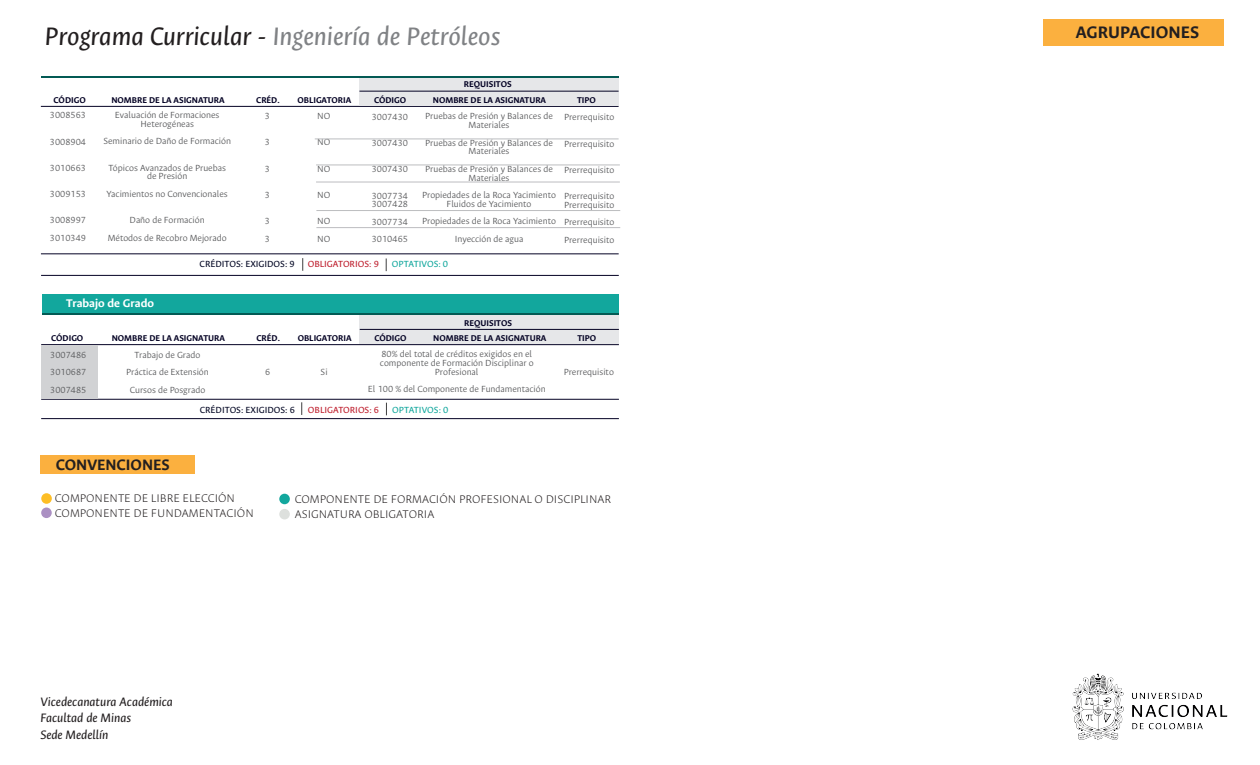
<style>
.page{position:relative;width:1260px;height:765px;background:#fff}
.page>*{position:absolute;margin:0;border:0;box-sizing:border-box;transform-origin:0 0}
.t1{font:italic 28.5px "Ancizar Sans";color:#808285}
.t2{font:700 18.75px "Ancizar Sans";color:#231f20}
.t3{font:700 17px "Ancizar Sans";color:#231f20}
.t4{font:italic 13.75px/16.5px "Ancizar Sans";color:#231f20}
.t5{font:100 12.5px/15px "Ancizar Sans";color:#231f20}
.t6{font:700 12.5px "Ancizar Sans";color:#fff}
.t7{font:300 10px/17.5px "Ancizar Sans";color:#57585a;text-align:center}
.t8{font:10px "Ancizar Sans";color:#020623}
.t9{font:10px "Ancizar Sans";color:#be1d2c}
.t10{font:10px "Ancizar Sans";color:#12a79d}
.t11{font:700 9.5px "Ancizar Sans";color:#040224}
.s1{color:#231f20}
</style>
<div class="page">
<img style="left:1072px;top:673px;width:156px;height:67px">
<div style="left:1043px;top:19px;width:181px;height:26px;background:#fbb03f"></div>
<hr style="left:41px;top:106px;width:578px;height:1px;background:#040224">
<div style="left:359px;top:77px;width:260px;height:29px;background:#e6e7e9"></div>
<hr style="left:359px;top:91px;width:260px;height:1px;background:#040224">
<hr style="left:316px;top:165px;width:304px;height:1px;background:#bcbdc0">
<hr style="left:315px;top:139px;width:304px;height:1px;background:#bcbdc0">
<hr style="left:316px;top:182px;width:304px;height:1px;background:#bcbdc0">
<hr style="left:316px;top:210px;width:304px;height:1px;background:#bcbdc0">
<hr style="left:316px;top:227px;width:304px;height:1px;background:#bcbdc0">
<hr style="left:41px;top:76px;width:578px;height:1px;background:#035a54">
<hr style="left:41px;top:254px;width:578px;height:1px;background:#040224">
<svg style="left:302px;top:258px;width:1px;height:13px"></svg>
<svg style="left:386px;top:258px;width:1px;height:13px"></svg>
<hr style="left:41px;top:275px;width:578px;height:1px;background:#040224">
<div style="left:41px;top:455px;width:154px;height:18px;background:#fbb03f"></div>
<div style="left:279px;top:494px;width:11px;height:10px;background:#12a79d;border-radius:50%"></div>
<div style="left:279px;top:509px;width:11px;height:10px;background:#dde0dd;border-radius:50%"></div>
<hr style="left:41px;top:344px;width:578px;height:1px;background:#040224">
<hr style="left:41px;top:399px;width:578px;height:1px;background:#040224">
<hr style="left:41px;top:418px;width:578px;height:1px;background:#040224">
<div style="left:360px;top:315px;width:259px;height:29px;background:#e6e7e9"></div>
<div style="left:41px;top:346px;width:57px;height:53px;background:#d1d2d4"></div>
<hr style="left:360px;top:329px;width:259px;height:1px;background:#040224">
<svg style="left:301px;top:402px;width:1px;height:13px"></svg>
<svg style="left:386px;top:403px;width:1px;height:12px"></svg>
<div style="left:42px;top:296px;width:577px;height:18px;background:#035a54"></div>
<div style="left:42px;top:294px;width:577px;height:19px;background:#12a79d"></div>
<div style="left:41px;top:493px;width:11px;height:11px;background:#fdbe26;border-radius:50%"></div>
<div style="left:41px;top:508px;width:11px;height:10px;background:#ab90c3;border-radius:50%"></div>
<h1 class="t1" style="left:45px;top:20px;width:457px"><span class="s1">Programa Curricular -</span> Ingeniería de Petróleos</h1>
<p class="t11" style="left:54px;top:95px;width:34px">CÓDIGO</p>
<p class="t11" style="left:111px;top:95px;width:115px">NOMBRE DE LA ASIGNATURA</p>
<p class="t11" style="left:256px;top:95px;width:25px">CRÉD.</p>
<p class="t7" style="left:50px;top:107px;width:38px">3008563</p>
<p class="t7" style="left:50px;top:133px;width:38px">3008904</p>
<p class="t7" style="left:50px;top:159px;width:38px">3010663</p>
<p class="t7" style="left:50px;top:185px;width:38px">3009153</p>
<p class="t7" style="left:50px;top:212px;width:38px;text-align:left">3008997<br>3010349</p>
<p class="t7" style="left:115px;top:111px;width:106px;line-height:8.8px">Evaluación de Formaciones<br>Heterogéneas</p>
<p class="t7" style="left:103px;top:132px;width:129px">Seminario de Daño de Formación</p>
<p class="t7" style="left:108px;top:163px;width:119px;line-height:8.8px">Tópicos Avanzados de Pruebas de Presión</p>
<p class="t7" style="left:107px;top:185px;width:123px">Yacimientos no Convencionales</p>
<p class="t7" style="left:108px;top:211px;width:120px">Daño de Formación<br>Métodos de Recobro Mejorado</p>
<p class="t7" style="left:265px;top:107px;width:7px">3</p>
<p class="t7" style="left:265px;top:134px;width:7px">3</p>
<p class="t7" style="left:265px;top:160px;width:7px">3</p>
<p class="t7" style="left:265px;top:186px;width:7px">3</p>
<p class="t7" style="left:265px;top:212px;width:7px;text-align:left">3<br>3</p>
<p class="t11" style="left:464px;top:79px;width:49px">REQUISITOS</p>
<p class="t11" style="left:374px;top:94px;width:34px">CÓDIGO</p>
<p class="t11" style="left:297px;top:94px;width:55px">OBLIGATORIA</p>
<p class="t11" style="left:433px;top:94px;width:115px">NOMBRE DE LA ASIGNATURA</p>
<p class="t11" style="left:577px;top:94px;width:20px">TIPO</p>
<p class="t7" style="left:317px;top:107px;width:15px">NO</p>
<p class="t7" style="left:317px;top:134px;width:15px">NO</p>
<p class="t7" style="left:317px;top:160px;width:15px">NO</p>
<p class="t7" style="left:317px;top:186px;width:15px">NO</p>
<p class="t7" style="left:317px;top:212px;width:15px;text-align:left">NO<br>NO</p>
<p class="t7" style="left:372px;top:108px;width:38px">3007430</p>
<p class="t7" style="left:372px;top:134px;width:38px">3007430</p>
<p class="t7" style="left:372px;top:160px;width:38px">3007430</p>
<p class="t7" style="left:372px;top:191px;width:38px;line-height:8.8px;text-align:left">3007734<br>3007428</p>
<p class="t7" style="left:372px;top:213px;width:38px;text-align:left">3007734<br>3010465</p>
<p class="t7" style="left:425px;top:112px;width:129px;line-height:8.8px">Pruebas de Presión y Balances de<br>Materiales</p>
<p class="t7" style="left:425px;top:138px;width:129px;line-height:8.8px">Pruebas de Presión y Balances de<br>Materiales</p>
<p class="t7" style="left:425px;top:165px;width:129px;line-height:8.8px">Pruebas de Presión y Balances de<br>Materiales</p>
<p class="t7" style="left:422px;top:191px;width:135px;line-height:8.8px">Propiedades de la Roca Yacimiento<br>Fluidos de Yacimiento</p>
<p class="t7" style="left:422px;top:213px;width:135px">Propiedades de la Roca Yacimiento<br>Inyección de agua</p>
<p class="t7" style="left:564px;top:109px;width:52px">Prerrequisito</p>
<p class="t7" style="left:564px;top:135px;width:52px">Prerrequisito</p>
<p class="t7" style="left:564px;top:161px;width:52px">Prerrequisito</p>
<p class="t7" style="left:564px;top:192px;width:52px;line-height:8.8px;text-align:left">Prerrequisito<br>Prerrequisito</p>
<p class="t7" style="left:564px;top:214px;width:52px;text-align:left">Prerrequisito<br>Prerrequisito</p>
<p class="t6" style="left:66px;top:297px;width:89px">Trabajo de Grado</p>
<p class="t8" style="left:200px;top:259px;width:97px">CRÉDITOS: EXIGIDOS: 9</p>
<p class="t9" style="left:308px;top:259px;width:73px">OBLIGATORIOS: 9</p>
<p class="t10" style="left:392px;top:259px;width:58px">OPTATIVOS: 0</p>
<p class="t11" style="left:464px;top:318px;width:49px">REQUISITOS</p>
<p class="t11" style="left:51px;top:333px;width:34px">CÓDIGO</p>
<p class="t11" style="left:112px;top:333px;width:115px">NOMBRE DE LA ASIGNATURA</p>
<p class="t11" style="left:256px;top:333px;width:25px">CRÉD.</p>
<p class="t7" style="left:50px;top:346px;width:38px;text-align:justify">3007486<br>3010687<br>3007485</p>
<p class="t7" style="left:126px;top:346px;width:84px">Trabajo de Grado<br>Práctica de Extensión<br>Cursos de Posgrado</p>
<p class="t11" style="left:374px;top:333px;width:34px">CÓDIGO</p>
<p class="t7" style="left:380px;top:350px;width:155px;line-height:8.8px">80% del total de créditos exigidos en el componente de Formación Disciplinar o<br>Profesional</p>
<p class="t7" style="left:368px;top:380px;width:179px">El 100 % del Componente de Fundamentación</p>
<p class="t11" style="left:298px;top:333px;width:55px">OBLIGATORIA</p>
<p class="t11" style="left:433px;top:333px;width:115px">NOMBRE DE LA ASIGNATURA</p>
<p class="t11" style="left:577px;top:333px;width:20px">TIPO</p>
<p class="t7" style="left:564px;top:363px;width:52px">Prerrequisito</p>
<p class="t7" style="left:265px;top:363px;width:7px">6</p>
<p class="t7" style="left:321px;top:363px;width:9px">Si</p>
<p class="t8" style="left:200px;top:404px;width:97px">CRÉDITOS: EXIGIDOS: 6</p>
<p class="t9" style="left:308px;top:404px;width:73px">OBLIGATORIOS: 6</p>
<p class="t10" style="left:392px;top:404px;width:58px">OPTATIVOS: 0</p>
<h3 class="t3" style="left:56px;top:455px;width:116px">CONVENCIONES</h3>
<p class="t5" style="left:55px;top:491px;width:200px">COMPONENTE DE LIBRE ELECCIÓN<br>COMPONENTE DE FUNDAMENTACIÓN</p>
<p class="t5" style="left:295px;top:492px;width:318px">COMPONENTE DE FORMACIÓN PROFESIONAL O DISCIPLINAR<br>ASIGNATURA OBLIGATORIA</p>
<h3 class="t4" style="left:40px;top:693px;width:134px">Vicedecanatura Académica<br>Facultad de Minas<br>Sede Medellín</h3>
<h2 class="t2" style="left:1076px;top:21px;width:125px">AGRUPACIONES</h2>
</div>
